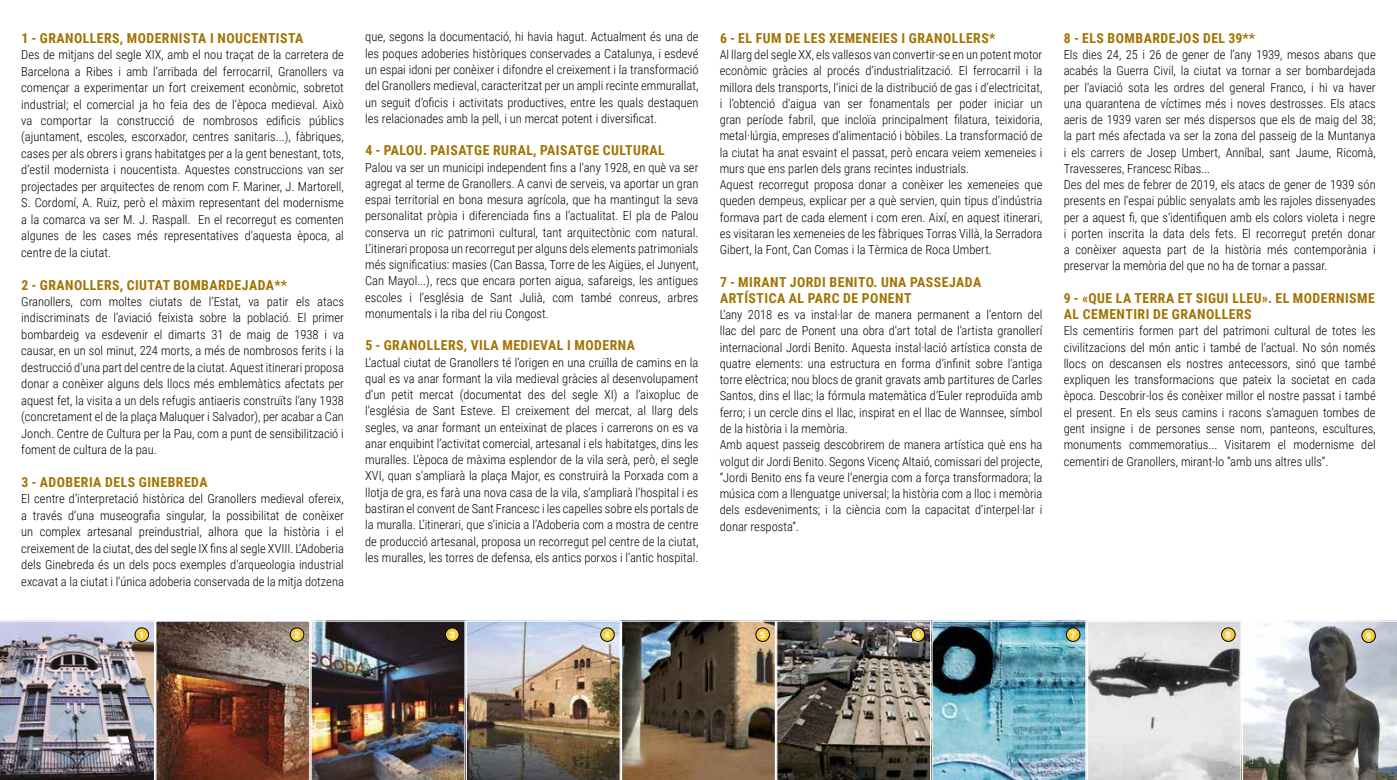
<style>
.page{position:relative;width:1397px;height:780px;background:#fff}
.page>*{position:absolute;margin:0;border:0;box-sizing:border-box;transform-origin:0 0}
.t1{font:700 13.75px/16.2px "Roboto Condensed";letter-spacing:.035em;color:#a27300}
.t2{font:300 12.5px/16.2px "Roboto Condensed";color:#000;text-align:justify}
.t3{font:900 8.75px "Roboto";color:#fff}
</style>
<div class="page">
<img style="left:0;top:620px;width:1396px;height:160px">
<div style="left:135px;top:627px;width:14px;height:14px;background:#f5ce3e;border-radius:50%"></div>
<div style="left:135px;top:627px;width:14px;height:14px;border:1px solid #000;border-radius:50%"></div>
<div style="left:290px;top:627px;width:14px;height:14px;background:#f5ce3e;border-radius:50%"></div>
<div style="left:290px;top:627px;width:14px;height:14px;border:1px solid #000;border-radius:50%"></div>
<div style="left:445px;top:627px;width:14px;height:14px;background:#f5ce3e;border-radius:50%"></div>
<div style="left:445px;top:627px;width:14px;height:14px;border:1px solid #000;border-radius:50%"></div>
<div style="left:600px;top:627px;width:14px;height:14px;background:#f5ce3e;border-radius:50%"></div>
<div style="left:600px;top:627px;width:14px;height:14px;border:1px solid #000;border-radius:50%"></div>
<div style="left:755px;top:627px;width:14px;height:14px;background:#f5ce3e;border-radius:50%"></div>
<div style="left:755px;top:627px;width:14px;height:14px;border:1px solid #000;border-radius:50%"></div>
<div style="left:911px;top:627px;width:13px;height:14px;background:#f5ce3e;border-radius:50%"></div>
<div style="left:910px;top:627px;width:14px;height:14px;border:1px solid #000;border-radius:50%"></div>
<div style="left:1066px;top:627px;width:13px;height:14px;background:#f5ce3e;border-radius:50%"></div>
<div style="left:1065px;top:627px;width:15px;height:14px;border:1px solid #000;border-radius:50%"></div>
<div style="left:1221px;top:627px;width:13px;height:14px;background:#f5ce3e;border-radius:50%"></div>
<div style="left:1220px;top:627px;width:15px;height:14px;border:1px solid #000;border-radius:50%"></div>
<div style="left:1361px;top:629px;width:13px;height:13px;background:#f5ce3e;border-radius:50%"></div>
<div style="left:1361px;top:628px;width:14px;height:14px;border:1px solid #000;border-radius:50%"></div>
<p class="t1" style="left:22px;top:29px;width:283px">1 - GRANOLLERS, MODERNISTA I NOUCENTISTA</p>
<p class="t2" style="left:21px;top:46px;width:324px">Des de mitjans del segle XIX, amb el nou traçat de la carretera de Barcelona a Ribes i amb l’arribada del ferrocarril, Granollers va començar a experimentar un fort creixement econòmic, sobretot industrial; el comercial ja ho feia des de l’època medieval. Això va comportar la construcció de nombrosos edificis públics (ajuntament, escoles, escorxador, centres sanitaris...), fàbriques, cases per als obrers i grans habitatges per a la gent benestant, tots, d’estil modernista i noucentista. Aquestes construccions van ser projectades per arquitectes de renom com F. Mariner, J. Martorell, S. Cordomí, A. Ruiz, però el màxim representant del modernisme a la comarca va ser M. J. Raspall. En el recorregut es comenten algunes de les cases més representatives d’aquesta època, al centre de la ciutat.</p>
<p class="t1" style="left:22px;top:276px;width:267px">2 - GRANOLLERS, CIUTAT BOMBARDEJADA**</p>
<p class="t2" style="left:21px;top:293px;width:324px">Granollers, com moltes ciutats de l’Estat, va patir els atacs indiscriminats de l’aviació feixista sobre la població. El primer bombardeig va esdevenir el dimarts 31 de maig de 1938 i va causar, en un sol minut, 224 morts, a més de nombrosos ferits i la destrucció d’una part del centre de la ciutat. Aquest itinerari proposa donar a conèixer alguns dels llocs més emblemàtics afectats per aquest fet, la visita a un dels refugis antiaeris construïts l’any 1938 (concretament el de la plaça Maluquer i Salvador), per acabar a Can Jonch. Centre de Cultura per la Pau, com a punt de sensibilització i foment de cultura de la pau.</p>
<p class="t1" style="left:22px;top:473px;width:188px">3 - ADOBERIA DELS GINEBREDA</p>
<p class="t2" style="left:21px;top:490px;width:324px">El centre d’interpretació històrica del Granollers medieval ofereix, a través d’una museografia singular, la possibilitat de conèixer un complex artesanal preindustrial, alhora que la història i el creixement de la ciutat, des del segle IX fins al segle XVIII. L’Adoberia dels Ginebreda és un dels pocs exemples d’arqueologia industrial excavat a la ciutat i l’única adoberia conservada de la mitja dotzena</p>
<p class="t2" style="left:365px;top:28px;width:335px">que, segons la documentació, hi havia hagut. Actualment és una de les poques adoberies històriques conservades a Catalunya, i esdevé un espai idoni per conèixer i difondre el creixement i la transformació del Granollers medieval, caracteritzat per un ampli recinte emmurallat, un seguit d’oficis i activitats productives, entre les quals destaquen les relacionades amb la pell, i un mercat potent i diversificat.</p>
<p class="t1" style="left:365px;top:142px;width:301px">4 - PALOU. PAISATGE RURAL, PAISATGE CULTURAL</p>
<p class="t2" style="left:365px;top:158px;width:335px">Palou va ser un municipi independent fins a l’any 1928, en què va ser agregat al terme de Granollers. A canvi de serveis, va aportar un gran espai territorial en bona mesura agrícola, que ha mantingut la seva personalitat pròpia i diferenciada fins a l’actualitat. El pla de Palou conserva un ric patrimoni cultural, tant arquitectònic com natural.<br>L’itinerari proposa un recorregut per alguns dels elements patrimonials més significatius: masies (Can Bassa, Torre de les Aigües, el Junyent, Can Mayol...), recs que encara porten aigua, safareigs, les antigues escoles i l’església de Sant Julià, com també conreus, arbres monumentals i la riba del riu Congost.</p>
<p class="t1" style="left:365px;top:337px;width:271px">5 - GRANOLLERS, VILA MEDIEVAL I MODERNA</p>
<p class="t2" style="left:365px;top:353px;width:335px">L’actual ciutat de Granollers té l’origen en una cruïlla de camins en la qual es va anar formant la vila medieval gràcies al desenvolupament d’un petit mercat (documentat des del segle XI) a l’aixopluc de l’església de Sant Esteve. El creixement del mercat, al llarg dels segles, va anar formant un enteixinat de places i carrerons on es va anar enquibint l’activitat comercial, artesanal i els habitatges, dins les muralles. L’època de màxima esplendor de la vila serà, però, el segle XVI, quan s’ampliarà la plaça Major, es construirà la Porxada com a llotja de gra, es farà una nova casa de la vila, s’ampliarà l’hospital i es bastiran el convent de Sant Francesc i les capelles sobre els portals de la muralla. L’itinerari, que s’inicia a l’Adoberia com a mostra de centre de producció artesanal, proposa un recorregut pel centre de la ciutat, les muralles, les torres de defensa, els antics porxos i l’antic hospital.</p>
<p class="t1" style="left:720px;top:29px;width:277px">6 - EL FUM DE LES XEMENEIES I GRANOLLERS*</p>
<p class="t2" style="left:719px;top:46px;width:324px;text-align:left">Al llarg del segle XX, els vallesos van convertir-se en un potent motor econòmic gràcies al procés d’industrialització. El ferrocarril i la millora dels transports, l’inici de la distribució de gas i d’electricitat, i l’obtenció d’aigua van ser fonamentals per poder iniciar un gran període fabril, que incloïa principalment filatura, teixidoria, metal·lúrgia, empreses d’alimentació i bòbiles. La transformació de la ciutat ha anat esvaint el passat, però encara veiem xemeneies i murs que ens parlen dels grans recintes industrials.<br>Aquest recorregut proposa donar a conèixer les xemeneies que queden dempeus, explicar per a què servien, quin tipus d’indústria formava part de cada element i com eren. Així, en aquest itinerari, es visitaran les xemeneies de les fàbriques Torras Villà, la Serradora Gibert, la Font, Can Comas i la Tèrmica de Roca Umbert.</p>
<p class="t1" style="left:720px;top:273px;width:263px">7 - MIRANT JORDI BENITO. UNA PASSEJADA<br>ARTÍSTICA AL PARC DE PONENT</p>
<p class="t2" style="left:719px;top:306px;width:324px;text-align:left">L’any 2018 es va instal·lar de manera permanent a l’entorn del llac del parc de Ponent una obra d’art total de l’artista granollerí internacional Jordi Benito. Aquesta instal·lació artística consta de quatre elements: una estructura en forma d’infinit sobre l’antiga torre elèctrica; nou blocs de granit gravats amb partitures de Carles Santos, dins el llac; la fórmula matemàtica d’Euler reproduïda amb ferro; i un cercle dins el llac, inspirat en el llac de Wannsee, símbol de la història i la memòria.<br>Amb aquest passeig descobrirem de manera artística què ens ha volgut dir Jordi Benito. Segons Vicenç Altaió, comissari del projecte, “Jordi Benito ens fa veure l’energia com a força transformadora; la música com a llenguatge universal; la història com a lloc i memòria dels esdeveniments; i la ciència com la capacitat d’interpel·lar i donar resposta”.</p>
<p class="t1" style="left:1063px;top:29px;width:192px">8 - ELS BOMBARDEJOS DEL 39**</p>
<p class="t2" style="left:1063px;top:46px;width:313px;text-align:left">Els dies 24, 25 i 26 de gener de l’any 1939, mesos abans que acabés la Guerra Civil, la ciutat va tornar a ser bombardejada per l’aviació sota les ordres del general Franco, i hi va haver una quarantena de víctimes més i noves destrosses. Els atacs aeris de 1939 varen ser més dispersos que els de maig del 38; la part més afectada va ser la zona del passeig de la Muntanya i els carrers de Josep Umbert, Anníbal, sant Jaume, Ricomà, Travesseres, Francesc Ribas...<br>Des del mes de febrer de 2019, els atacs de gener de 1939 són presents en l’espai públic senyalats amb les rajoles dissenyades per a aquest fi, que s’identifiquen amb els colors violeta i negre i porten inscrita la data dels fets. El recorregut pretén donar a conèixer aquesta part de la història més contemporània i preservar la memòria del que no ha de tornar a passar.</p>
<p class="t1" style="left:1063px;top:289px;width:312px">9 - «QUE LA TERRA ET SIGUI LLEU». EL MODERNISME<br>AL CEMENTIRI DE GRANOLLERS</p>
<p class="t2" style="left:1063px;top:322px;width:313px">Els cementiris formen part del patrimoni cultural de totes les civilitzacions del món antic i també de l’actual. No són només llocs on descansen els nostres antecessors, sinó que també expliquen les transformacions que pateix la societat en cada època. Descobrir-los és conèixer millor el nostre passat i també el present. En els seus camins i racons s’amaguen tombes de gent insigne i de persones sense nom, panteons, escultures, monuments commemoratius... Visitarem el modernisme del cementiri de Granollers, mirant-lo “amb uns altres ulls”.</p>
<p class="t3" style="left:139px;top:628px;width:7px">1</p>
<p class="t3" style="left:294px;top:628px;width:7px">2</p>
<p class="t3" style="left:449px;top:628px;width:7px">3</p>
<p class="t3" style="left:605px;top:628px;width:7px">4</p>
<p class="t3" style="left:760px;top:628px;width:7px">5</p>
<p class="t3" style="left:915px;top:628px;width:7px">6</p>
<p class="t3" style="left:1070px;top:628px;width:7px">7</p>
<p class="t3" style="left:1225px;top:628px;width:7px">8</p>
<p class="t3" style="left:1365px;top:629px;width:7px">9</p>
</div>
